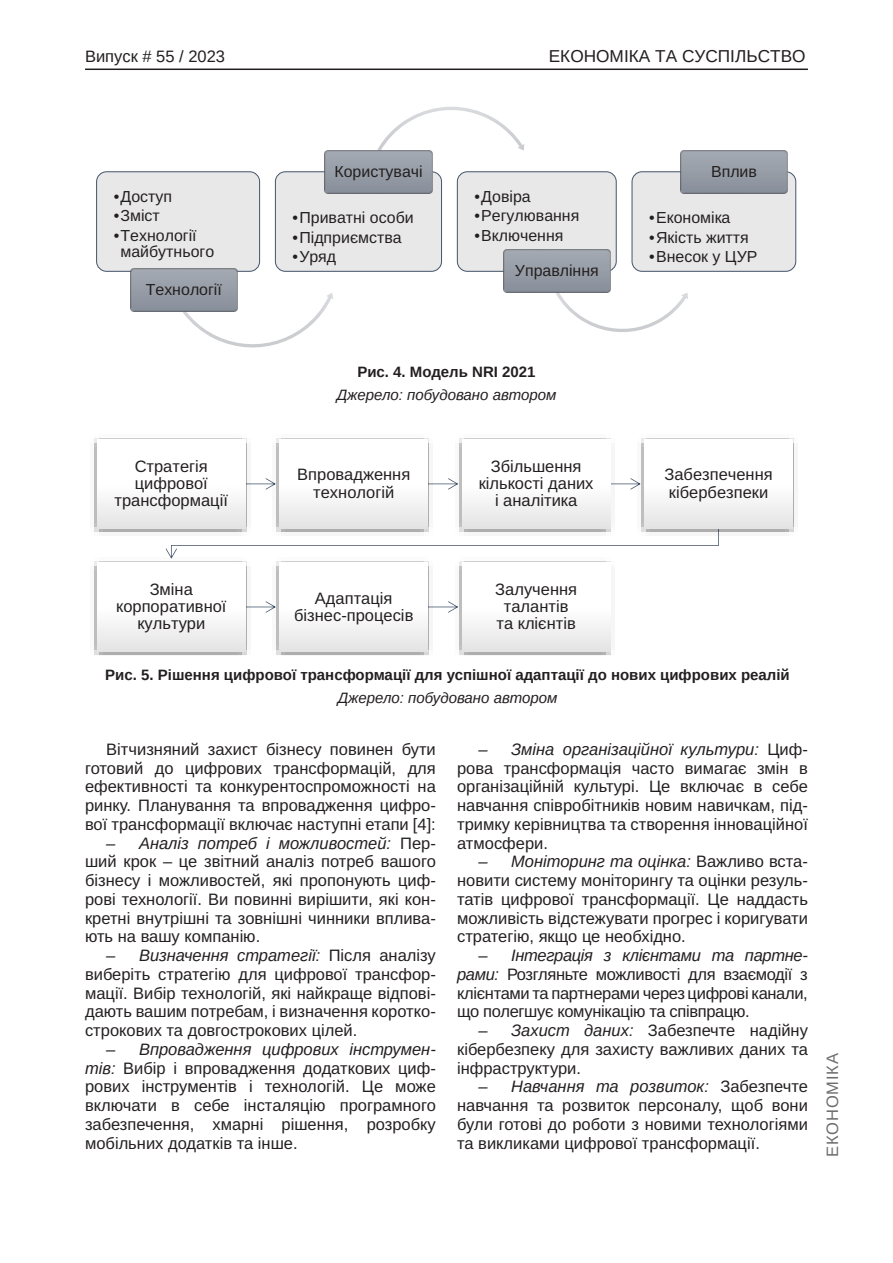
<style>
.page{position:relative;width:893px;height:1263px;background:#fff}
.page>*{position:absolute;margin:0;border:0;box-sizing:border-box;transform-origin:0 0}
.t1{font:17.25px "Arimo";color:#231f20}
.Текст_основной_G{font:16.5px/18.8px "Arimo";color:#231f20;text-align:justify}
.t2{font:16.5px/17.1px "Arimo Roman";color:#231f20;text-align:center}
.t3{font:16.5px "Arimo";color:#231f20}
.t4{font:16.5px "Arimo";letter-spacing:.05em;color:#6c6d70}
.t5{font:15.9px/16.5px "Arimo Roman";color:#231f20}
.Рисунок_N{font:700 15px "Arimo";color:#231f20}
.Джерело{font:italic 15px "Arimo";color:#231f20}
.s1{font-style:italic}
</style>
<div class="page">
<hr style="left:85px;top:69px;width:723px;height:1px;background:#231f20">
<div style="left:97px;top:172px;width:163px;height:99px;background:#e7e6e6;border-radius:10px"></div>
<div style="left:96px;top:171px;width:164px;height:101px;border:1px solid #44546a;border-radius:10px"></div>
<svg style="left:183px;top:293px;width:150px;height:55px"></svg>
<img style="left:130px;top:269px;width:108px;height:43px">
<div style="left:275px;top:172px;width:167px;height:99px;background:#e7e6e6;border-radius:10px"></div>
<div style="left:275px;top:171px;width:167px;height:101px;border:1px solid #44546a;border-radius:10px"></div>
<svg style="left:377px;top:106px;width:147px;height:45px"></svg>
<img style="left:325px;top:150px;width:107px;height:43px">
<div style="left:457px;top:172px;width:159px;height:99px;background:#e7e6e6;border-radius:10px"></div>
<div style="left:457px;top:171px;width:160px;height:101px;border:1px solid #44546a;border-radius:10px"></div>
<svg style="left:556px;top:293px;width:132px;height:39px"></svg>
<img style="left:503px;top:250px;width:108px;height:43px">
<div style="left:632px;top:172px;width:164px;height:99px;background:#e7e6e6;border-radius:10px"></div>
<div style="left:632px;top:171px;width:164px;height:101px;border:1px solid #44546a;border-radius:10px"></div>
<img style="left:680px;top:150px;width:108px;height:43px">
<svg style="left:250px;top:478px;width:23px;height:12px"></svg>
<img style="left:94px;top:438px;width:156px;height:94px">
<div style="left:97px;top:439px;width:148px;height:89px;background:linear-gradient(to bottom,#fff,#ebebeb)"></div>
<svg style="left:432px;top:478px;width:23px;height:12px"></svg>
<img style="left:273px;top:438px;width:159px;height:90px">
<div style="left:280px;top:439px;width:148px;height:89px;background:linear-gradient(to bottom,#fff,#ebebeb)"></div>
<svg style="left:615px;top:478px;width:22px;height:12px"></svg>
<img style="left:455px;top:438px;width:160px;height:90px">
<div style="left:462px;top:439px;width:148px;height:89px;background:linear-gradient(to bottom,#fff,#ebebeb)"></div>
<svg style="left:166px;top:528px;width:553px;height:30px"></svg>
<img style="left:637px;top:438px;width:157px;height:97px">
<div style="left:644px;top:439px;width:149px;height:89px;background:linear-gradient(to bottom,#fff,#ebebeb)"></div>
<svg style="left:250px;top:601px;width:23px;height:12px"></svg>
<img style="left:94px;top:558px;width:156px;height:97px">
<div style="left:97px;top:562px;width:148px;height:89px;background:linear-gradient(to bottom,#fff,#ebebeb)"></div>
<svg style="left:432px;top:601px;width:23px;height:12px"></svg>
<img style="left:273px;top:561px;width:159px;height:94px">
<div style="left:280px;top:562px;width:148px;height:89px;background:linear-gradient(to bottom,#fff,#ebebeb)"></div>
<img style="left:455px;top:561px;width:156px;height:94px">
<div style="left:462px;top:562px;width:148px;height:89px;background:linear-gradient(to bottom,#fff,#ebebeb)"></div>
<p class="t3" style="left:85px;top:47px;width:142px">Випуск # 55 / 2023</p>
<p class="t1" style="left:549px;top:47px;width:258px">ЕКОНОМІКА ТА СУСПІЛЬСТВО</p>
<p class="t5" style="left:114px;top:189px;width:60px">•Доступ</p>
<p class="t5" style="left:114px;top:208px;width:48px">•Зміст</p>
<p class="t5" style="left:121px;top:227px;width:95px;text-indent:-7px">•Технології майбутнього</p>
<p class="t5" style="left:146px;top:282px;width:78px">Технології</p>
<p class="t5" style="left:334px;top:163px;width:90px">Користувачі</p>
<p class="t5" style="left:292px;top:210px;width:123px">•Приватні особи</p>
<p class="t5" style="left:292px;top:229px;width:111px">•Підприємства</p>
<p class="t5" style="left:292px;top:248px;width:45px">•Уряд</p>
<p class="t5" style="left:474px;top:189px;width:58px">•Довіра</p>
<p class="t5" style="left:474px;top:208px;width:106px">•Регулювання</p>
<p class="t5" style="left:474px;top:227px;width:91px">•Включення</p>
<p class="t5" style="left:515px;top:263px;width:85px">Управління</p>
<p class="Рисунок_N" style="left:357px;top:361px;width:180px">Рис. 4. Модель NRI 2021</p>
<p class="Джерело" style="left:337px;top:384px;width:221px">Джерело: побудовано автором</p>
<p class="t5" style="left:711px;top:163px;width:47px">Вплив</p>
<p class="t5" style="left:649px;top:210px;width:83px">•Економіка</p>
<p class="t5" style="left:649px;top:229px;width:101px">•Якість життя</p>
<p class="t5" style="left:649px;top:248px;width:110px">•Внесок у ЦУР</p>
<p class="t2" style="left:115px;top:458px;width:115px">Стратегія цифрової трансформації</p>
<p class="t2" style="left:297px;top:466px;width:115px">Впровадження технологій</p>
<p class="t2" style="left:479px;top:458px;width:116px">Збільшення кількості даних і аналітика</p>
<p class="t2" style="left:664px;top:466px;width:110px;text-align:left">Забезпечення кібербезпеки</p>
<p class="t2" style="left:116px;top:581px;width:112px">Зміна корпоративної культури</p>
<p class="t2" style="left:294px;top:590px;width:121px">Адаптація бізнес-процесів</p>
<p class="t2" style="left:495px;top:581px;width:83px">Залучення талантів та клієнтів</p>
<p class="Рисунок_N" style="left:105px;top:664px;width:686px">Рис. 5. Рішення цифрової трансформації для успішної адаптації до нових цифрових реалій</p>
<p class="Джерело" style="left:338px;top:687px;width:221px">Джерело: побудовано автором</p>
<p class="Текст_основной_G" style="left:85px;top:740px;width:352px;text-indent:21px">Вітчизняний захист бізнесу повинен бути готовий до цифрових трансформацій, для ефективності та конкурентоспроможності на ринку. Планування та впровадження цифро&shy;вої трансформації включає наступні етапи [4]:</p>
<p class="Текст_основной_G" style="left:85px;top:834px;width:352px;text-indent:21px"><span class="s1">– Аналіз потреб і можливостей:</span> Пер&shy;ший крок – це звітний аналіз потреб вашого бізнесу і можливостей, які пропонують циф&shy;рові технології. Ви повинні вирішити, які кон&shy;кретні внутрішні та зовнішні чинники вплива&shy;ють на вашу компанію.</p>
<p class="Текст_основной_G" style="left:85px;top:946px;width:352px;text-indent:21px"><span class="s1">– Визначення стратегії:</span> Після аналізу виберіть стратегію для цифрової трансфор&shy;мації. Вибір технологій, які найкраще відпові&shy;дають вашим потребам, і визначення коротко&shy;строкових та довгострокових цілей.</p>
<p class="Текст_основной_G" style="left:85px;top:1040px;width:352px;text-indent:21px"><span class="s1">– Впровадження цифрових інструмен&shy;тів:</span> Вибір і впровадження додаткових циф&shy;рових інструментів і технологій. Це може включати в себе інсталяцію програмного забезпечення, хмарні рішення, розробку мобільних додатків та інше.</p>
<p class="Текст_основной_G" style="left:457px;top:740px;width:352px;text-indent:21px"><span class="s1">– Зміна організаційної культури:</span> Циф&shy;рова трансформація часто вимагає змін в організаційній культурі. Це включає в себе навчання співробітників новим навичкам, під&shy;тримку керівництва та створення інноваційної атмосфери.</p>
<p class="Текст_основной_G" style="left:457px;top:853px;width:352px;text-indent:21px"><span class="s1">– Моніторинг та оцінка:</span> Важливо вста&shy;новити систему моніторингу та оцінки резуль&shy;татів цифрової трансформації. Це наддасть можливість відстежувати прогрес і коригувати стратегію, якщо це необхідно.</p>
<p class="Текст_основной_G" style="left:457px;top:946px;width:352px;text-indent:21px"><span class="s1">– Інтеграція з клієнтами та партне&shy;рами:</span> Розгляньте можливості для взаємодії з клієнтами та партнерами через цифрові канали, що полегшує комунікацію та співпрацю.</p>
<p class="Текст_основной_G" style="left:457px;top:1021px;width:352px;text-indent:21px"><span class="s1">– Захист даних:</span> Забезпечте надійну кібербезпеку для захисту важливих даних та інфраструктури.</p>
<p class="Текст_основной_G" style="left:457px;top:1078px;width:352px;text-indent:21px"><span class="s1">– Навчання та розвиток:</span> Забезпечте навчання та розвиток персоналу, щоб вони були готові до роботи з новими технологіями та викликами цифрової трансформації.</p>
<p class="t4" style="left:823px;top:1157px;width:105px;rotate:-90deg">ЕКОНОМІКА</p>
</div>
